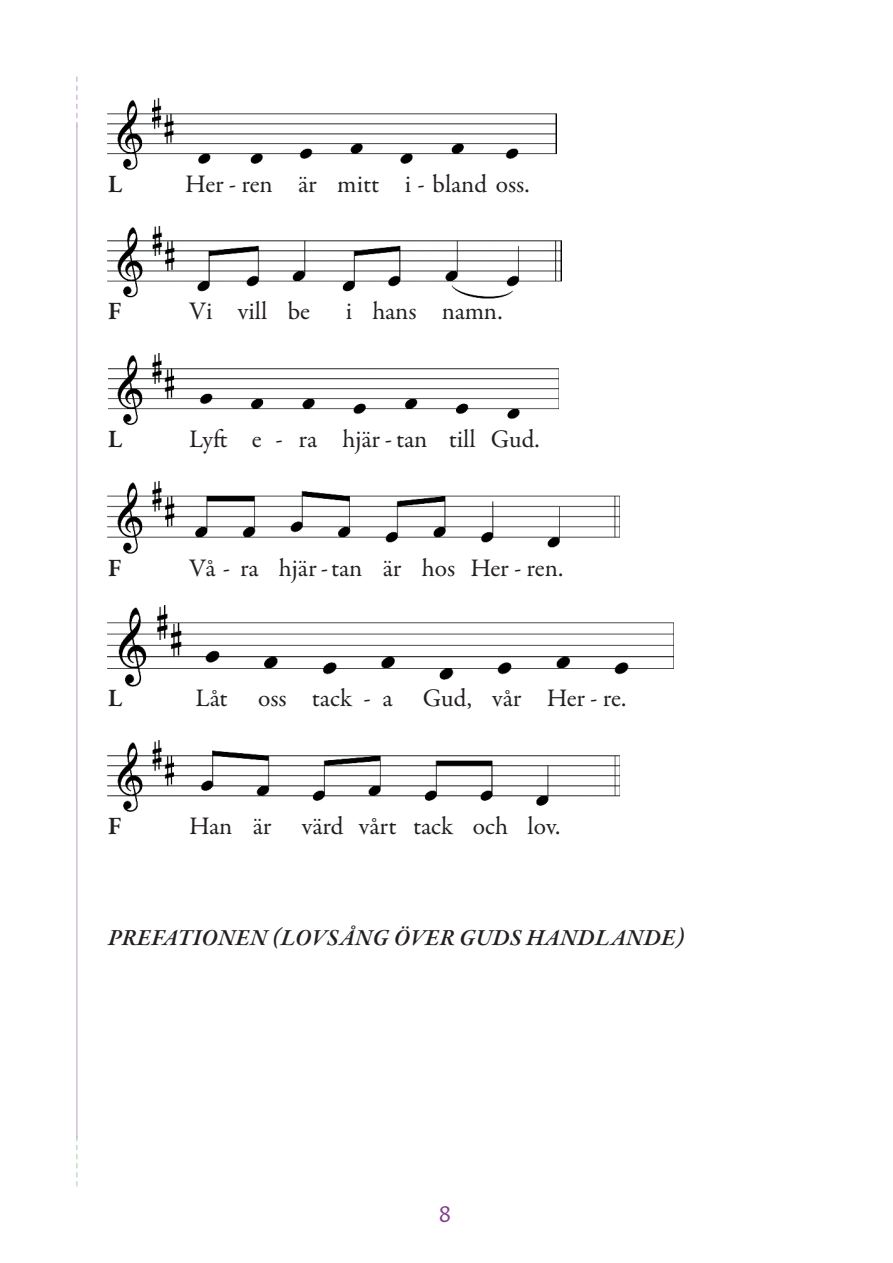
<style>
.page{position:relative;width:893px;height:1263px;background:#fff}
.page>*{position:absolute;margin:0;border:0;box-sizing:border-box;transform-origin:0 0}
.t1{font:25.5px "Garamond Premr Pro";color:#231f20}
.t2{font:600 25.5px "Garamond Premr Pro";color:#231f20}
.t3{font:italic 600 23.4px "Garamond Premr Pro";letter-spacing:.01em;color:#231f20}
.t4{font:21.15px "Martti";color:#813f8c}
</style>
<div class="page">
<img style="left:108px;top:99px;width:448px;height:71px">
<img style="left:108px;top:226px;width:453px;height:73px">
<img style="left:108px;top:354px;width:451px;height:71px">
<img style="left:108px;top:481px;width:512px;height:73px">
<img style="left:108px;top:606px;width:566px;height:81px">
<img style="left:108px;top:741px;width:512px;height:71px">
<hr style="left:76px;top:126px;width:1px;height:1012px;background:#c0a3c8">
<svg style="left:76px;top:1136px;width:1px;height:50px"></svg>
<svg style="left:76px;top:77px;width:1px;height:50px"></svg>
<p class="t2" style="left:108px;top:169px;width:16px">L</p>
<p class="t1" style="left:185px;top:169px;width:346px">Her - ren är mitt i - bland oss.</p>
<p class="t2" style="left:108px;top:296px;width:15px">F</p>
<p class="t1" style="left:189px;top:296px;width:122px">Vi vill be</p>
<p class="t1" style="left:346px;top:296px;width:158px">i hans namn.</p>
<p class="t2" style="left:108px;top:423px;width:16px">L</p>
<p class="t1" style="left:189px;top:423px;width:352px">Lyft e - ra hjär - tan till Gud.</p>
<p class="t2" style="left:108px;top:552px;width:15px">F</p>
<p class="t1" style="left:189px;top:552px;width:376px">Vå - ra hjär - tan är hos Her - ren.</p>
<p class="t2" style="left:108px;top:683px;width:16px">L</p>
<p class="t1" style="left:195px;top:683px;width:432px">Låt oss tack - a Gud, vår Her - re.</p>
<p class="t2" style="left:108px;top:811px;width:15px">F</p>
<p class="t1" style="left:189px;top:811px;width:372px">Han är värd vårt tack och lov.</p>
<p class="t3" style="left:108px;top:923px;width:578px">PREFATIONEN (LOVSÅNG ÖVER GUDS HANDLANDE)</p>
<p class="t4" style="left:439px;top:1202px;width:13px">8</p>
</div>
